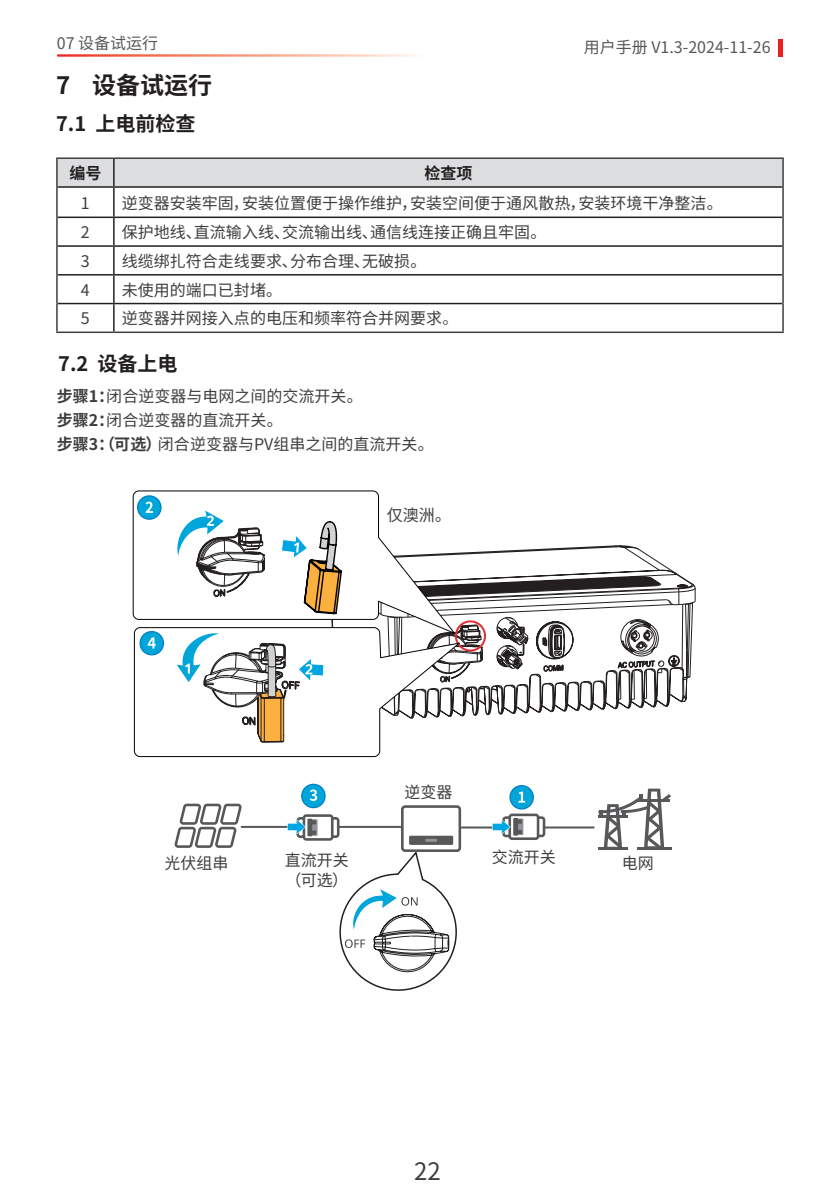
<style>
.page{position:relative;width:840px;height:1191px;background:#fff}
.page>*{position:absolute;margin:0;border:0;box-sizing:border-box;transform-origin:0 0}
.一级标题{font:700 24px "Source Han Sans CN";color:#231f20}
.t1{font:24px "Source Han Sans CN";color:#3e3e3f}
.二级标题{font:700 20px "Source Han Sans CN";color:#231f20}
.t2{font:16.4px "Source Han Sans CN";color:#3e3e3f}
.章{font:16px "Source Han Sans CN";color:#3e3e3f}
.t3{font:16px "Source Han Sans CN";color:#57585a}
.t4{font:700 16px "Source Han Sans CN";color:#231f20}
.s1{color:#545557}
.s2{font-weight:700}
</style>
<div class="page">
<hr style="left:778px;top:39px;width:4px;height:18px;background:#ee1d23">
<hr style="left:459px;top:826px;width:134px;height:2px;background:#57585a">
<hr style="left:241px;top:826px;width:168px;height:2px;background:#57585a">
<div style="left:509px;top:785px;width:24px;height:24px;background:#00a5da;border-radius:50%"></div>
<div style="left:509px;top:785px;width:24px;height:24px;border:1px solid #007ec5;border-radius:50%"></div>
<svg style="left:518px;top:791px;width:7px;height:11px"></svg>
<div style="left:301px;top:784px;width:24px;height:23px;background:#00a5da;border-radius:50%"></div>
<div style="left:301px;top:783px;width:24px;height:25px;border:1px solid #007ec5;border-radius:50%"></div>
<svg style="left:339px;top:852px;width:118px;height:139px"></svg>
<div style="left:402px;top:806px;width:57px;height:44px;background:#fff;border-radius:3px"></div>
<div style="left:401px;top:805px;width:60px;height:47px;border:3px solid #57585a;border-radius:3px"></div>
<div style="left:409px;top:835px;width:44px;height:10px;background:#57585a"></div>
<svg style="left:425px;top:839px;width:11px;height:2px"></svg>
<svg style="left:174px;top:803px;width:68px;height:45px"></svg>
<svg style="left:287px;top:814px;width:52px;height:26px"></svg>
<svg style="left:492px;top:813px;width:53px;height:27px"></svg>
<hr style="left:597px;top:814px;width:30px;height:3px;background:#57585a">
<hr style="left:597px;top:846px;width:30px;height:3px;background:#57585a">
<svg style="left:598px;top:788px;width:73px;height:61px"></svg>
<svg style="left:309px;top:789px;width:8px;height:12px"></svg>
<svg style="left:132px;top:490px;width:247px;height:130px"></svg>
<div style="left:138px;top:496px;width:23px;height:23px;background:#00a5da;border-radius:50%"></div>
<div style="left:137px;top:495px;width:24px;height:25px;border:1px solid #007ec5;border-radius:50%"></div>
<svg style="left:145px;top:501px;width:8px;height:12px"></svg>
<svg style="left:133px;top:627px;width:248px;height:130px"></svg>
<div style="left:140px;top:631px;width:23px;height:24px;background:#00a5da;border-radius:50%"></div>
<div style="left:139px;top:631px;width:25px;height:24px;border:1px solid #007ec5;border-radius:50%"></div>
<svg style="left:148px;top:637px;width:8px;height:11px"></svg>
<hr style="left:56px;top:157px;width:58px;height:2px;background:#3e3e3f">
<hr style="left:56px;top:159px;width:2px;height:28px;background:#3e3e3f">
<hr style="left:114px;top:157px;width:669px;height:2px;background:#3e3e3f">
<hr style="left:781px;top:159px;width:2px;height:28px;background:#3e3e3f">
<hr style="left:56px;top:187px;width:2px;height:30px;background:#3e3e3f">
<hr style="left:781px;top:187px;width:2px;height:30px;background:#3e3e3f">
<hr style="left:56px;top:217px;width:2px;height:29px;background:#3e3e3f">
<hr style="left:781px;top:217px;width:2px;height:29px;background:#3e3e3f">
<hr style="left:56px;top:246px;width:2px;height:29px;background:#3e3e3f">
<hr style="left:781px;top:246px;width:2px;height:29px;background:#3e3e3f">
<hr style="left:56px;top:275px;width:2px;height:28px;background:#3e3e3f">
<hr style="left:781px;top:275px;width:2px;height:28px;background:#3e3e3f">
<hr style="left:56px;top:303px;width:2px;height:28px;background:#3e3e3f">
<hr style="left:781px;top:303px;width:2px;height:28px;background:#3e3e3f">
<hr style="left:56px;top:331px;width:58px;height:2px;background:#3e3e3f">
<hr style="left:114px;top:331px;width:669px;height:2px;background:#3e3e3f">
<svg style="left:57px;top:158px;width:725px;height:173px"></svg>
<svg style="left:171px;top:503px;width:524px;height:241px"></svg>
<p class="t3" style="left:57px;top:34px;width:103px">07 设备试运行</p>
<p class="t3" style="left:583px;top:38px;width:188px">用户手册 V1.3-2024-11-26</p>
<p class="一级标题" style="left:56px;top:72px;width:157px">7 设备试运行</p>
<p class="二级标题" style="left:56px;top:112px;width:141px">7.1 上电前检查</p>
<p class="t4" style="left:69px;top:164px;width:33px">编号</p>
<p class="t4" style="left:424px;top:164px;width:49px">检查项</p>
<p class="章" style="left:81px;top:194px;width:10px">1</p>
<p class="章" style="left:122px;top:194px;width:602px">逆变器安装牢固，安装位置便于操作维护，安装空间便于通风散热，安装环境干净整洁。</p>
<p class="章" style="left:81px;top:223px;width:10px">2</p>
<p class="章" style="left:122px;top:223px;width:426px">保护地线、直流输入线、交流输出线、通信线连接正确且牢固。</p>
<p class="章" style="left:81px;top:252px;width:10px">3</p>
<p class="章" style="left:122px;top:252px;width:306px">线缆绑扎符合走线要求、分布合理、无破损。</p>
<p class="章" style="left:81px;top:281px;width:10px">4</p>
<p class="章" style="left:122px;top:281px;width:162px">未使用的端口已封堵。</p>
<p class="章" style="left:81px;top:309px;width:10px">5</p>
<p class="章" style="left:122px;top:309px;width:338px">逆变器并网接入点的电压和频率符合并网要求<span class="s1">。</span></p>
<p class="二级标题" style="left:58px;top:353px;width:121px">7.2 设备上电</p>
<p class="章" style="left:57px;top:387px;width:307px"><span class="s2">步骤1：</span>闭合逆变器与电网之间的交流开关。</p>
<p class="章" style="left:57px;top:411px;width:227px"><span class="s2">步骤2：</span>闭合逆变器的直流开关。</p>
<p class="章" style="left:57px;top:435px;width:378px"><span class="s2">步骤3：（可选）</span>闭合逆变器与PV组串之间的直流开关。</p>
<p class="t2" style="left:386px;top:506px;width:66px">仅澳洲。</p>
<p class="章" style="left:404px;top:782px;width:49px">逆变器</p>
<p class="章" style="left:164px;top:854px;width:65px">光伏组串</p>
<p class="章" style="left:491px;top:848px;width:65px">交流开关</p>
<p class="章" style="left:621px;top:854px;width:33px">电网</p>
<p class="章" style="left:284px;top:851px;width:65px">直流开关</p>
<p class="章" style="left:285px;top:871px;width:64px">（可选）</p>
<h1 class="t1" style="left:414px;top:1157px;width:28px">22</h1>
</div>
